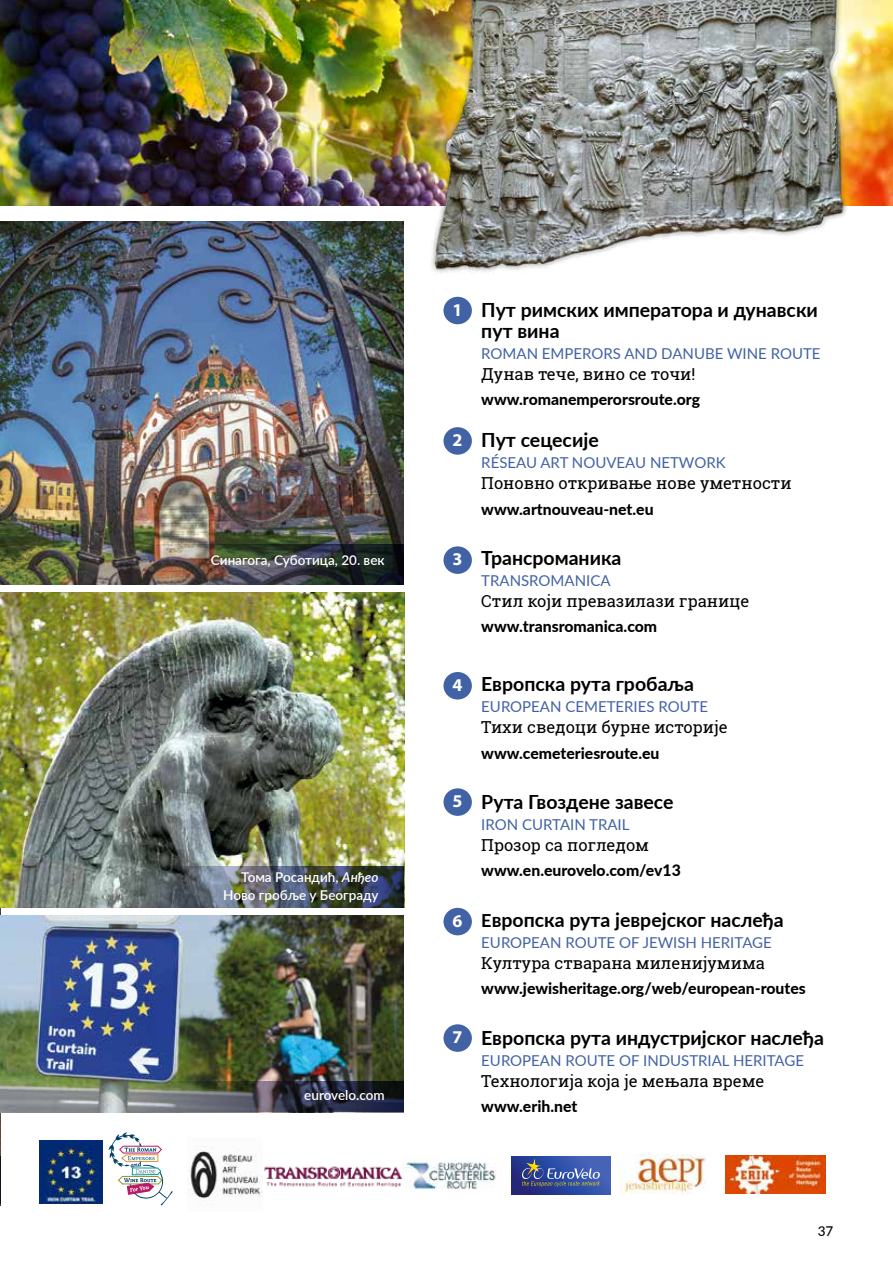
<style>
.page{position:relative;width:893px;height:1263px;background:#fff}
.page>*{position:absolute;margin:0;border:0;box-sizing:border-box;transform-origin:0 0}
.t1{font:700 19.5px/21px "Lato";color:#000}
.t2{font:700 18px "Myriad Pro";color:#fff}
.t3{font:16.5px "Roboto Slab";color:#000}
.t4{font:800 15.75px "Lato";color:#000}
.t5{font:15px "Lato";color:#4162a5}
.t6{font:600 13.5px/18px "Lato";color:#fff;text-align:right}
.t7{font:500 13.5px "Lato";color:#000}
.s1{font-style:italic}
.s2{font-size:18px}
</style>
<div class="page">
<img style="left:1px;top:0;width:892px;height:205px">
<img style="left:0;top:908px;width:1px;height:297px">
<img style="left:1px;top:221px;width:403px;height:364px">
<img style="left:407px;top:0;width:483px;height:273px">
<div style="left:443px;top:297px;width:29px;height:27px;background:#4162a5;border-radius:50%"></div>
<div style="left:443px;top:427px;width:29px;height:28px;background:#4162a5;border-radius:50%"></div>
<div style="left:443px;top:546px;width:29px;height:28px;background:#4162a5;border-radius:50%"></div>
<div style="left:443px;top:672px;width:29px;height:27px;background:#4162a5;border-radius:50%"></div>
<div style="left:443px;top:788px;width:29px;height:28px;background:#4162a5;border-radius:50%"></div>
<div style="left:443px;top:908px;width:29px;height:27px;background:#4162a5;border-radius:50%"></div>
<div style="left:443px;top:1024px;width:29px;height:28px;background:#4162a5;border-radius:50%"></div>
<img style="left:264px;top:1166px;width:138px;height:22px">
<img style="left:188px;top:1146px;width:75px;height:53px">
<img style="left:403px;top:1161px;width:93px;height:29px">
<svg style="left:511px;top:1156px;width:100px;height:38px;background:#344b9c"></svg>
<svg style="left:521px;top:1167px;width:79px;height:20px;background:#55689f"></svg>
<img style="left:726px;top:1155px;width:100px;height:39px">
<img style="left:0;top:593px;width:404px;height:315px">
<img style="left:1px;top:916px;width:403px;height:196px">
<svg style="left:109px;top:1132px;width:64px;height:73px"></svg>
<img style="left:620px;top:1154px;width:86px;height:40px">
<img style="left:135px;top:545px;width:269px;height:40px">
<img style="left:135px;top:866px;width:269px;height:42px">
<img style="left:135px;top:1081px;width:269px;height:31px">
<hr style="left:0;top:1156px;width:1px;height:48px;background:#283583">
<img style="left:39px;top:1140px;width:64px;height:64px">
<p class="t6" style="left:211px;top:550px;width:175px">Синагога, Суботица, 20. век</p>
<p class="t6" style="left:223px;top:867px;width:157px">Тома Росандић, <span class="s1">Анђео<br></span>Ново гробље у Београду</p>
<p class="t6" style="left:304px;top:1085px;width:82px">eurovelo.com</p>
<p class="t2" style="left:452px;top:298px;width:11px">1</p>
<p class="t2" style="left:452px;top:428px;width:11px">2</p>
<p class="t2" style="left:452px;top:547px;width:11px">3</p>
<p class="t2" style="left:452px;top:673px;width:11px">4</p>
<p class="t2" style="left:452px;top:789px;width:11px">5</p>
<p class="t2" style="left:452px;top:909px;width:11px">6</p>
<p class="t2" style="left:452px;top:1025px;width:11px">7</p>
<p class="t1" style="left:481px;top:298px;width:338px">Пут римских императора и дунавски пут вина</p>
<p class="t5" style="left:481px;top:343px;width:341px">ROMAN EMPERORS AND DANUBE WINE ROUTE</p>
<p class="t3" style="left:481px;top:363px;width:216px">Дунав тече, вино се точи!</p>
<p class="t4" style="left:481px;top:388px;width:220px">www.romanemperorsroute.org</p>
<p class="t1" style="left:481px;top:429px;width:119px">Пут сецесије</p>
<p class="t5" style="left:481px;top:452px;width:246px">RÉSEAU ART NOUVEAU NETWORK</p>
<p class="t3" style="left:481px;top:472px;width:312px">Поновно откривање нове уметности</p>
<p class="t4" style="left:481px;top:497px;width:174px">www.artnouveau-net.eu</p>
<p class="t1" style="left:481px;top:546px;width:142px">Трансроманика</p>
<p class="t5" style="left:481px;top:570px;width:131px">TRANSROMANICA</p>
<p class="t3" style="left:481px;top:590px;width:269px">Стил који превазилази границе</p>
<p class="t4" style="left:481px;top:615px;width:177px">www.transromanica.com</p>
<p class="t1" style="left:481px;top:673px;width:214px">Европска рута гробаља</p>
<p class="t5" style="left:481px;top:696px;width:228px">EUROPEAN CEMETERIES ROUTE</p>
<p class="t3" style="left:481px;top:716px;width:248px">Тихи сведоци бурне историје</p>
<p class="t4" style="left:481px;top:741px;width:180px">www.cemeteriesroute.eu</p>
<p class="t1" style="left:481px;top:791px;width:194px">Рута Гвоздене завесе</p>
<p class="t5" style="left:481px;top:814px;width:150px">IRON CURTAIN TRAIL</p>
<p class="t3" style="left:481px;top:834px;width:169px">Прозор са погледом</p>
<p class="t4" style="left:481px;top:859px;width:201px">www.en.eurovelo.com/ev13</p>
<p class="t1" style="left:481px;top:908px;width:304px"><span class="s2">Е</span>вропска рута јеврејског наслеђа</p>
<p class="t5" style="left:481px;top:932px;width:292px">EUROPEAN ROUTE OF JEWISH HERITAGE</p>
<p class="t3" style="left:481px;top:951px;width:285px">Култура стварана миленијумима</p>
<p class="t4" style="left:481px;top:977px;width:326px">www.jewisheritage.org/web/european-routes</p>
<p class="t1" style="left:481px;top:1026px;width:344px">Европска рута индустријског наслеђа</p>
<p class="t5" style="left:481px;top:1049px;width:324px">EUROPEAN ROUTE OF INDUSTRIAL HERITAGE</p>
<p class="t3" style="left:481px;top:1069px;width:285px">Технологија која је мењала време</p>
<p class="t4" style="left:481px;top:1094px;width:98px">www.erih.net</p>
<p class="t7" style="left:818px;top:1221px;width:17px">37</p>
</div>
